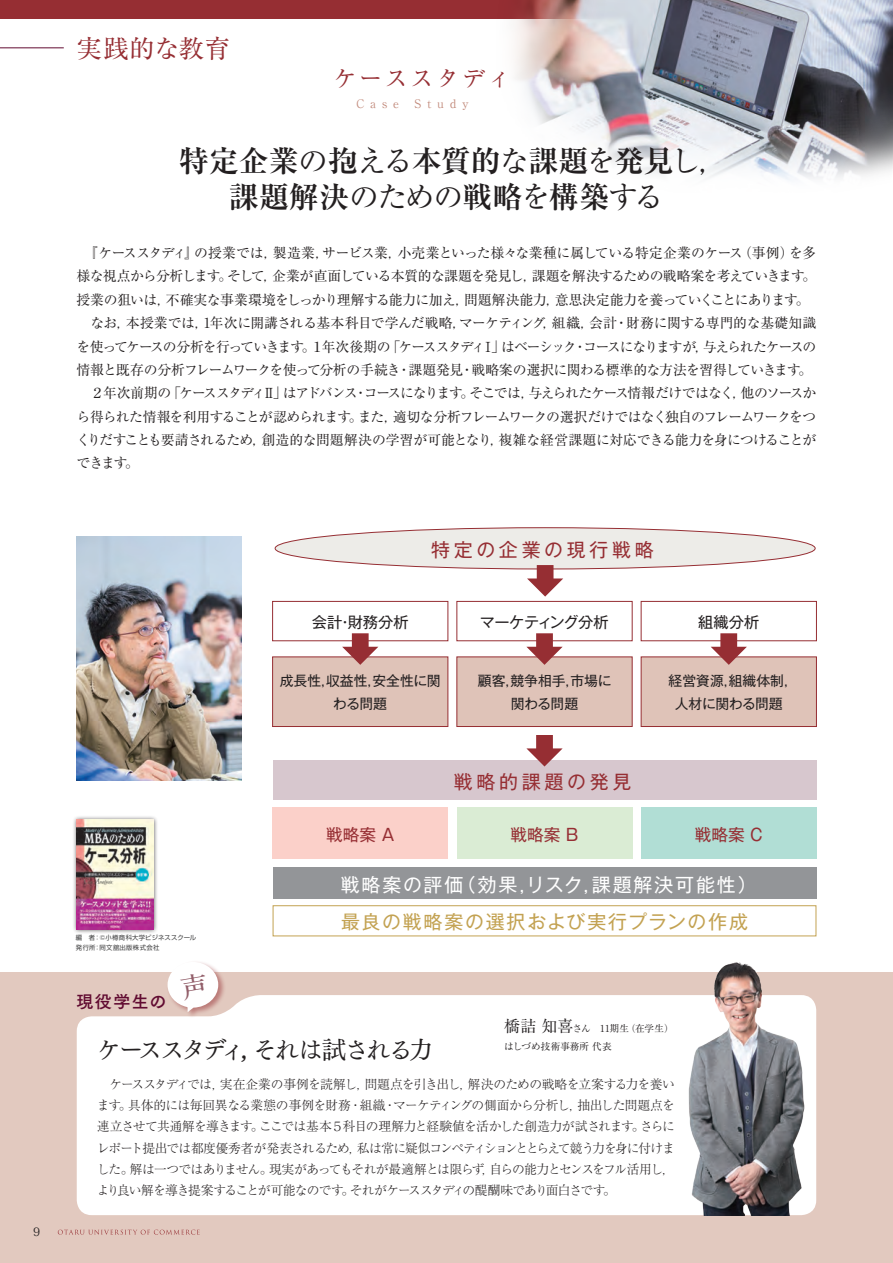
<style>
.page{position:relative;width:893px;height:1263px;background:#fff}
.page>*{position:absolute;margin:0;border:0;box-sizing:border-box;transform-origin:0 0}
.ノーマル{font:700 29.7px "Ryumin Pr 5";letter-spacing:.005em;color:#231f20}
.ノーマル-2{font:25.5px "Ryumin Pr 5";letter-spacing:.01em;color:#962e33}
.ノーマル-3{font:24.45px "Tsuku Min Pro M";letter-spacing:-.1em;color:#231f20}
.ノーマル-4{font:23.4px "Ryumin Pr 5";letter-spacing:.1em;color:#962e33}
.t1{font:18.9px "Gothic MB101 Pr 5";letter-spacing:.1em;color:#fff}
.t2{font:18.9px "Gothic MB101 Pr 5";letter-spacing:.09em;color:#c3a252}
.t3{font:18.9px "Gothic MB101 Pr 5";letter-spacing:.2em;color:#962e33}
.ノーマル-5{font:16.95px "Tsuku Go Pro B";letter-spacing:.085em;color:#610b31}
.t4{font:16.65px "Gothic MB101 Pr 5";color:#962e33}
.t5{font:15.3px "Gothic MB101 Pr 5";color:#231f20}
.t6{font:15.3px "Gothic MB101 Pr 5";letter-spacing:-.04em;color:#231f20}
.ノーマル-6{font:13.8px/23.4px "Ryumin Pr 5";letter-spacing:-.035em;color:#231f20;text-align:justify}
.t7{font:13.8px/23.2px "Gothic MB101 Pr 5";color:#231f20;text-align:center}
.t8{font:13.8px "Gothic MB101 Pr 5";letter-spacing:-.025em;color:#231f20}
.ノーマル-7{font:300 12.75px/21.3px "Ryumin Pr 5";letter-spacing:-.07em;color:#231f20;text-align:justify}
.ノーマル-8{font:11.7px "Ryumin Pr 5";letter-spacing:.5em;color:#c28a7b}
.t9{font:11.7px "Koz Min Pro";color:#231f20}
.ノーマル-9{font:9.6px "Ryumin Pr 5";color:#231f20}
.t10{font:6.45px "Shin Go";letter-spacing:.015em;color:#3e3e3f}
.t11{font:6.45px "Shin Go";letter-spacing:.04em;color:#3e3e3f}
.s1{font-weight:400}
.s2{font-size:15.9px}
</style>
<div class="page">
<div style="left:0;top:973px;width:893px;height:290px;background:#e2c9bf"></div>
<div style="left:77px;top:995px;width:588px;height:220px;background:#fff"></div>
<div style="left:0;top:0;width:893px;height:18px;background:#962e33"></div>
<img style="left:496px;top:0;width:397px;height:180px">
<div style="left:273px;top:760px;width:543px;height:40px;background:#d7c7ce"></div>
<div style="left:273px;top:807px;width:175px;height:52px;background:#fbd0c9"></div>
<div style="left:272px;top:601px;width:176px;height:40px;border:1px solid #962e33"></div>
<div style="left:272px;top:657px;width:176px;height:70px;background:#dfc3b8;border:1px solid #962e33"></div>
<div style="left:457px;top:807px;width:175px;height:52px;background:#daecd4"></div>
<div style="left:457px;top:601px;width:175px;height:40px;border:1px solid #962e33"></div>
<div style="left:457px;top:657px;width:175px;height:70px;background:#dfc3b8;border:1px solid #962e33"></div>
<div style="left:641px;top:807px;width:175px;height:52px;background:#b1ded5"></div>
<div style="left:641px;top:601px;width:176px;height:40px;border:1px solid #962e33"></div>
<div style="left:641px;top:657px;width:176px;height:70px;background:#dfc3b8;border:1px solid #962e33"></div>
<div style="left:273px;top:868px;width:543px;height:31px;background:#939598"></div>
<div style="left:273px;top:905px;width:543px;height:31px;background:#fff;border:1px solid #c3a252"></div>
<hr style="left:0;top:48px;width:64px;height:1px;background:#610b31">
<div style="left:72px;top:815px;width:86px;height:119px;background:#231f20;opacity:.75"></div>
<img style="left:77px;top:820px;width:77px;height:109px">
<img style="left:665px;top:962px;width:159px;height:253px">
<svg style="left:58px;top:1230px;width:142px;height:5px"></svg>
<div style="left:275px;top:528px;width:540px;height:41px;background:#edece8;border-radius:50%"></div>
<div style="left:275px;top:527px;width:540px;height:42px;border:1px solid #962e33;border-radius:50%"></div>
<img style="left:77px;top:537px;width:164px;height:244px">
<svg style="left:527px;top:565px;width:36px;height:32px"></svg>
<svg style="left:342px;top:633px;width:36px;height:32px"></svg>
<svg style="left:526px;top:633px;width:37px;height:32px"></svg>
<svg style="left:526px;top:735px;width:37px;height:31px"></svg>
<svg style="left:711px;top:633px;width:36px;height:32px"></svg>
<div style="left:166px;top:960px;width:60px;height:59px;background:#962e33;opacity:.5"></div>
<svg style="left:168px;top:962px;width:50px;height:50px"></svg>
<p class="t9" style="left:33px;top:1224px;width:9px">9</p>
<p class="ノーマル-2" style="left:77px;top:28px;width:155px">実践的な教育</p>
<p class="ノーマル-4" style="left:333px;top:60px;width:179px">ケーススタディ</p>
<p class="ノーマル-8" style="left:356px;top:95px;width:44px">Case</p>
<p class="ノーマル-8" style="left:414px;top:95px;width:56px">Study</p>
<p class="ノーマル" style="left:179px;top:138px;width:551px">特定企業<span class="s1">の</span>抱<span class="s1">える</span>本質的<span class="s1">な</span>課題<span class="s1">を</span>発見<span class="s1">し，</span></p>
<p class="ノーマル" style="left:229px;top:174px;width:437px">課題解決<span class="s1">のための</span>戦略<span class="s1">を</span>構築<span class="s1">する</span></p>
<p class="ノーマル-6" style="left:77px;top:240px;width:741px">　『ケーススタディ』の授業では，製造業，サービス業，小売業といった様々な業種に属している特定企業のケース（事例）を多様な視点から分析します。そして，企業が直面している本質的な課題を発見し，課題を解決するための戦略案を考えていきます。授業の狙いは，不確実な事業環境をしっかり理解する能力に加え，問題解決能力，意思決定能力を養っていくことにあります。</p>
<p class="ノーマル-6" style="left:77px;top:310px;width:741px">　なお，本授業では，1年次に開講される基本科目で学んだ戦略，マーケティング，組織，会計・財務に関する専門的な基礎知識を使ってケースの分析を行っていきます。１年次後期の「ケーススタディⅠ」はベーシック・コースになりますが，与えられたケースの情報と既存の分析フレームワークを使って分析の手続き・課題発見・戦略案の選択に関わる標準的な方法を習得していきます。</p>
<p class="ノーマル-6" style="left:77px;top:380px;width:741px">　２年次前期の「ケーススタディⅡ」はアドバンス・コースになります。そこでは，与えられたケース情報だけではなく，他のソースから得られた情報を利用することが認められます。また，適切な分析フレームワークの選択だけではなく独自のフレームワークをつくりだすことも要請されるため，創造的な問題解決の学習が可能となり，複雑な経営課題に対応できる能力を身につけることができます。</p>
<p class="t3" style="left:431px;top:534px;width:224px">特定の企業の現行戦略</p>
<p class="t5" style="left:312px;top:609px;width:98px">会計・財務分析</p>
<p class="t7" style="left:280px;top:668px;width:162px">成長性，収益性，安全性に関わる問題</p>
<p class="t6" style="left:480px;top:609px;width:130px">マーケティング分析</p>
<p class="t7" style="left:478px;top:668px;width:135px">顧客，競争相手，市場に</p>
<p class="t7" style="left:511px;top:691px;width:69px">関わる問題</p>
<p class="t5" style="left:698px;top:609px;width:63px">組織分析</p>
<p class="t7" style="left:669px;top:668px;width:131px">経営資源，組織体制，</p>
<p class="t8" style="left:675px;top:693px;width:109px">人材に関わる問題</p>
<p class="t3" style="left:454px;top:766px;width:179px">戦略的課題の発見</p>
<p class="t4" style="left:326px;top:820px;width:70px">戦略案 A</p>
<p class="t4" style="left:510px;top:820px;width:70px">戦略案 B</p>
<p class="t4" style="left:695px;top:820px;width:70px">戦略案 C</p>
<p class="t10" style="left:76px;top:934px;width:122px">編　者：©小樽商科大学ビジネススクール</p>
<p class="t11" style="left:76px;top:943px;width:85px">発行所：同文舘出版株式会社</p>
<p class="ノーマル-5" style="left:77px;top:987px;width:91px">現役学生の</p>
<p class="t1" style="left:341px;top:869px;width:418px">戦略案の評価（効果，リスク，課題解決可能性）</p>
<p class="t2" style="left:341px;top:906px;width:408px">最良の戦略案の選択および実行プランの作成</p>
<p class="ノーマル-9" style="left:504px;top:1020px;width:171px"><span class="s2">橋詰 知喜</span>さん 11期生（在学生）</p>
<p class="ノーマル-3" style="left:97px;top:1028px;width:338px">ケーススタディ，それは試される力</p>
<p class="ノーマル-9" style="left:504px;top:1038px;width:109px">はしづめ技術事務所 代表</p>
<p class="ノーマル-7" style="left:97px;top:1072px;width:580px">　ケーススタディでは，実在企業の事例を読解し，問題点を引き出し，解決のための戦略を立案する力を養います。具体的には毎回異なる業態の事例を財務・組織・マーケティングの側面から分析し，抽出した問題点を連立させて共通解を導きます。ここでは基本５科目の理解力と経験値を活かした創造力が試されます。さらにレポート提出では都度優秀者が発表されるため，私は常に疑似コンペティションととらえて競う力を身に付けました。解は一つではありません。現実があってもそれが最適解とは限らず，自らの能力とセンスをフル活用し，より良い解を導き提案することが可能なのです。それがケーススタディの醍醐味であり面白さです。</p>
</div>
